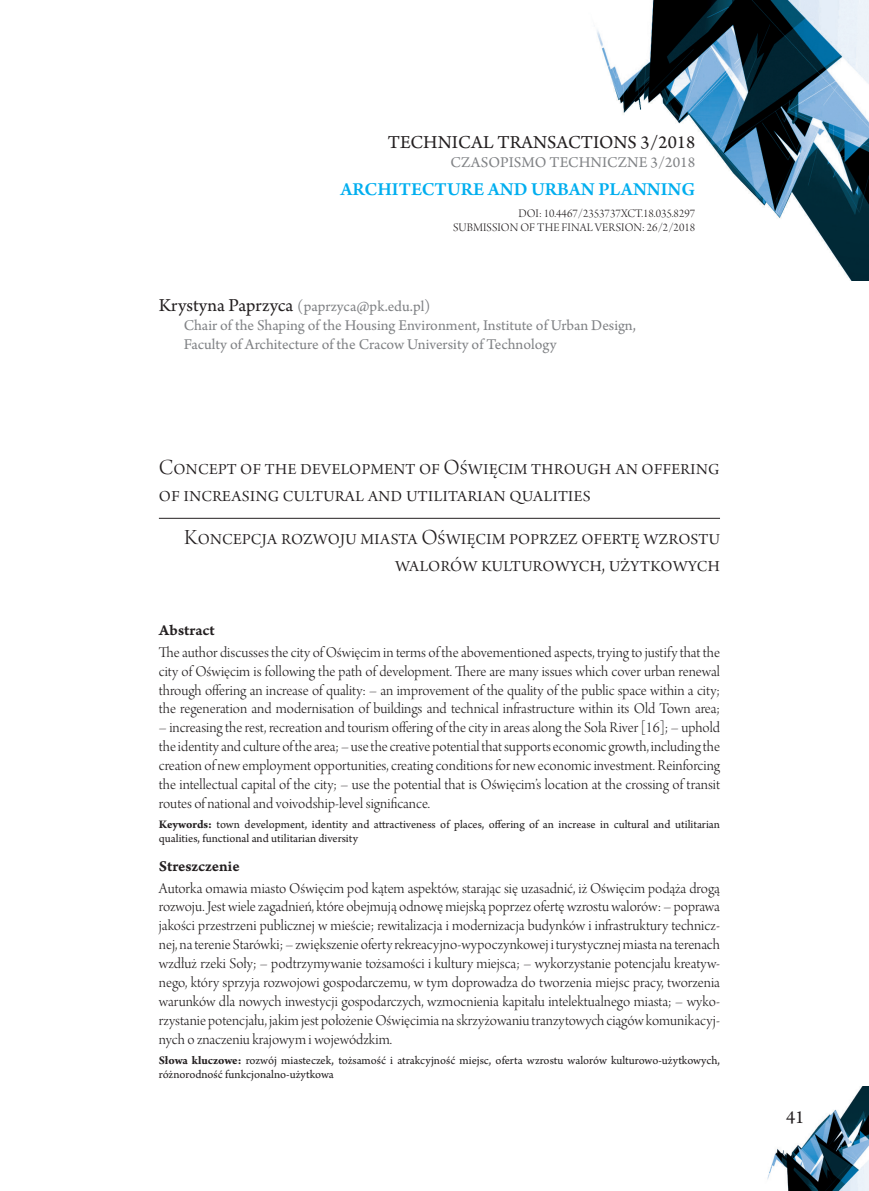
<style>
.page{position:relative;width:869px;height:1191px;background:#fff}
.page>*{position:absolute;margin:0;border:0;box-sizing:border-box;transform-origin:0 0}
._2_Tytuł{font:22.75px/27.3px "Arno Pro Light Display";color:#231f20}
._2_Tytuł_PL{font:22.75px/27.3px "Arno Pro Light Display";color:#231f20;text-align:right}
._0_Series_FS{font:600 19.25px "Arno Pro";color:#00aeef}
._0_Head{font:19.25px "Arno Pro";color:#231f20}
.PageNo{font:19.25px "Arno Pro";color:#231f20}
._3_Abstract_treść{font:15.75px/18.9px "Arno Pro Light Display";color:#231f20;text-align:justify}
._3_Abstract_treść_PL{font:15.75px/18.9px "Arno Pro Light Display";color:#231f20;text-align:justify}
._1_Afiliacja{font:15.75px/18.9px "Arno Pro";color:#808285}
._1_Autor{font:15.75px "Arno Pro";letter-spacing:-.005em;color:#808285}
._0_Head_PL{font:15.75px "Arno Pro";color:#808285}
._3_Abstract{font:15.75px "Arno Pro Smbd Caption";letter-spacing:-.005em;color:#231f20}
._3_Keywords_treść{font:12.25px/14.7px "Arno Pro";color:#231f20}
._0_DOI{font:12.25px/14.7px "Arno Pro Light Display";color:#231f20;text-align:right}
.s1{font-size:19.25px;color:#231f20}
.s2{font-weight:700}
</style>
<div class="page">
<img style="left:767px;top:1086px;width:101px;height:105px">
<img style="left:597px;top:0;width:271px;height:280px">
<hr style="left:159px;top:518px;width:560px;height:1px;background:#231f20">
<p class="_0_Head" style="left:387px;top:131px;width:309px">TECHNICAL TRANSACTIONS 3/2018</p>
<p class="_0_Head_PL" style="left:450px;top:153px;width:246px">CZASOPISMO TECHNICZNE 3/2018</p>
<p class="_0_Series_FS" style="left:340px;top:178px;width:356px">ARCHITECTURE AND URBAN PLANNING</p>
<p class="_0_DOI" style="left:453px;top:206px;width:243px">DOI: 10.4467/2353737XCT.18.035.8297<br>SUBMISSION OF THE FINAL VERSION: 26/2/2018</p>
<p class="_1_Autor" style="left:159px;top:297px;width:273px"><span class="s1">Krystyna Paprzyca</span> (paprzyca@pk.edu.pl)</p>
<p class="_1_Afiliacja" style="left:184px;top:316px;width:453px">Chair of the Shaping of the Housing Environment, Institute of Urban Design,<br>Faculty of Architecture of the Cracow University of Technology</p>
<p class="_2_Tytuł" style="left:159px;top:455px;width:562px">Concept of the development of Oświęcim through an offering of increasing cultural and utilitarian qualities</p>
<p class="_2_Tytuł_PL" style="left:184px;top:524px;width:537px">Koncepcja rozwoju miasta Oświęcim poprzez ofertę wzrostu walorów kulturowych, użytkowych</p>
<p class="_3_Abstract" style="left:159px;top:621px;width:57px">Abstract</p>
<p class="_3_Abstract_treść" style="left:159px;top:643px;width:562px">The author discusses the city ofOświęcim in terms ofthe abovementioned aspects, trying to justify that the city of Oświęcim is following the path of development. There are many issues which cover urban renewal through offering an increase of quality: – an improvement of the quality of the public space within a city; the regeneration and modernisation of buildings and technical infrastructure within its Old Town area;</p>
<p class="_3_Abstract_treść" style="left:159px;top:719px;width:562px">– increasing the rest, recreation and tourism offering ofthe city in areas along the Soła River [16]; – uphold the identity and culture ofthe area; – use the creative potential that supports economic growth, including the creation ofnew employment opportunities, creating conditions for new economic investment. Reinforcing the intellectual capital of the city; – use the potential that is Oświęcim’s location at the crossing of transit routes ofnational and voivodship-level significance.</p>
<p class="_3_Keywords_treść" style="left:159px;top:817px;width:562px"><span class="s2">Keywords:</span> town development, identity and attractiveness of places, offering of an increase in cultural and utilitarian qualities, functional and utilitarian diversity</p>
<p class="_3_Abstract" style="left:159px;top:857px;width:82px">Streszczenie</p>
<p class="_3_Abstract_treść_PL" style="left:159px;top:879px;width:562px">Autorka omawia miasto Oświęcim pod kątem aspektów, starając się uzasadnić, iż Oświęcim podąża drogą rozwoju. Jest wiele zagadnień, które obejmują odnowę miejską poprzez ofertę wzrostu walorów: – poprawa jakości przestrzeni publicznej w mieście; rewitalizacja i modernizacja budynków i infrastruktury technicz&shy;nej, na terenie Starówki; – zwiększenie oferty rekreacyjno-wypoczynkowej i turystycznej miasta na terenach wzdłuż rzeki Soły; – podtrzymywanie tożsamości i kultury miejsca; – wykorzystanie potencjału kreatyw&shy;nego, który sprzyja rozwojowi gospodarczemu, w tym doprowadza do tworzenia miejsc pracy, tworzenia warunków dla nowych inwestycji gospodarczych, wzmocnienia kapitału intelektualnego miasta; – wyko&shy;rzystanie potencjału, jakim jest położenie Oświęcimia na skrzyżowaniu tranzytowych ciągów komunikacyj&shy;nych o znaczeniu krajowym i wojewódzkim.</p>
<p class="_3_Keywords_treść" style="left:159px;top:1053px;width:562px"><span class="s2">Słowa kluczowe:</span> rozwój miasteczek, tożsamość i atrakcyjność miejsc, oferta wzrostu walorów kulturowo-użytkowych, różnorodność funkcjonalno-użytkowa</p>
<p class="PageNo" style="left:785px;top:1106px;width:20px">41</p>
</div>
